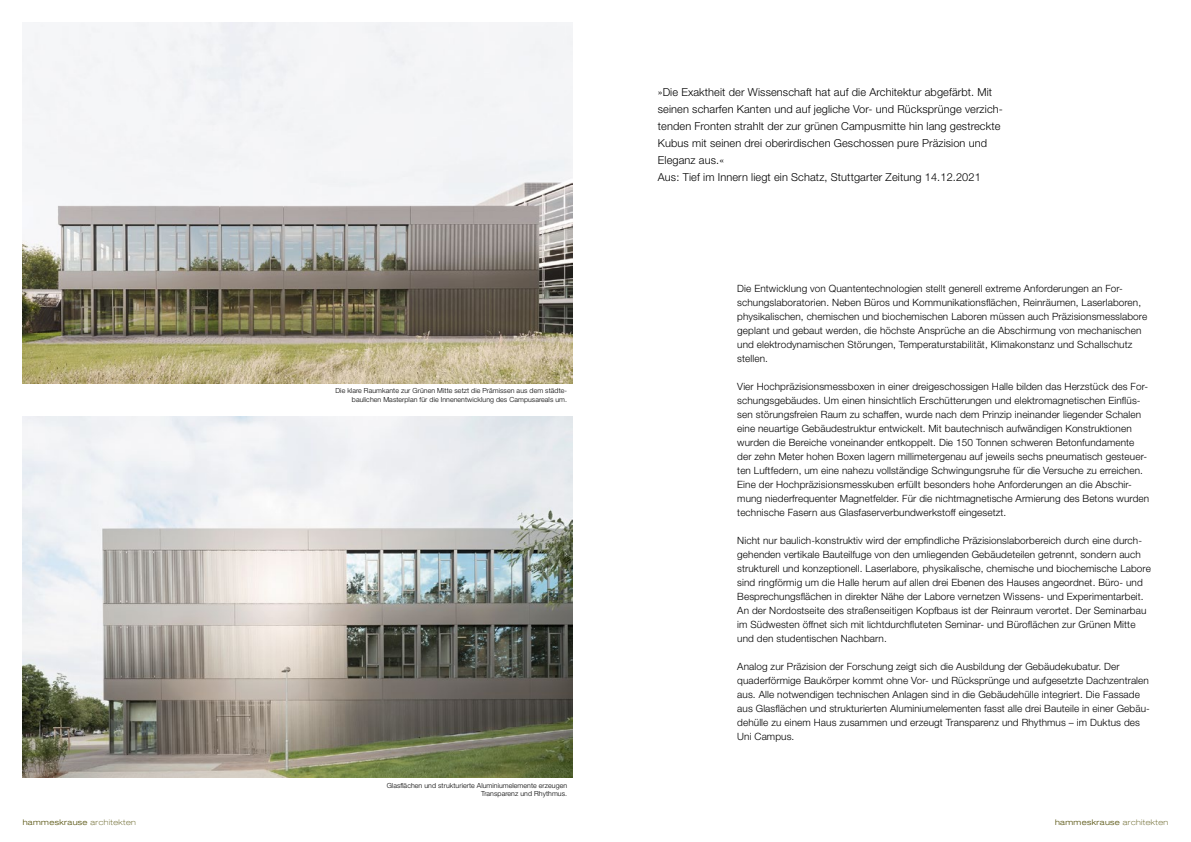
<style>
.page{position:relative;width:1191px;height:842px;background:#fff}
.page>*{position:absolute;margin:0;border:0;box-sizing:border-box;transform-origin:0 0}
.t1{font:300 11px/17px "Helvetica Neue LT Pro";letter-spacing:.01em;color:#000}
.t2{font:300 10px/14px "Helvetica Neue LT Pro";letter-spacing:.01em;color:#000}
.t3{font:300 expanded 7.8px "Helvetica Neue LT Pro";letter-spacing:.05em;color:#4d4900}
.t4{font:300 7px/8.4px "Helvetica Neue LT Pro";letter-spacing:.01em;color:#000;text-align:right}
.s1{font-weight:100}
</style>
<div class="page">
<img style="left:23px;top:23px;width:550px;height:360px">
<img style="left:23px;top:417px;width:550px;height:360px">
<p class="t4" style="left:335px;top:387px;width:233px">Die klare Raumkante zur Grünen Mitte setzt die Prämissen aus dem städte&shy;baulichen Masterplan für die Innenentwicklung des Campusareals um.</p>
<p class="t4" style="left:387px;top:781px;width:182px">Glasflächen und strukturierte Aluminiumelemente erzeugen<br>Transparenz und Rhythmus.</p>
<p class="t1" style="left:658px;top:83px;width:346px">»Die Exaktheit der Wissenschaft hat auf die Architektur abgefärbt. Mit seinen scharfen Kanten und auf jegliche Vor- und Rücksprünge verzich&shy;tenden Fronten strahlt der zur grünen Campusmitte hin lang gestreckte Kubus mit seinen drei oberirdischen Geschossen pure Präzision und Eleganz aus.«<br>Aus: Tief im Innern liegt ein Schatz, Stuttgarter Zeitung 14.12.2021</p>
<p class="t2" style="left:737px;top:281px;width:411px">Die Entwicklung von Quantentechnologien stellt generell extreme Anforderungen an For&shy;schungslaboratorien. Neben Büros und Kommunikationsflächen, Reinräumen, Laserlaboren, physikalischen, chemischen und biochemischen Laboren müssen auch Präzisionsmesslabore geplant und gebaut werden, die höchste Ansprüche an die Abschirmung von mechanischen und elektrodynamischen Störungen, Temperaturstabilität, Klimakonstanz und Schallschutz stellen.</p>
<p class="t2" style="left:737px;top:379px;width:413px">Vier Hochpräzisionsmessboxen in einer dreigeschossigen Halle bilden das Herzstück des For&shy;schungsgebäudes. Um einen hinsichtlich Erschütterungen und elektromagnetischen Einflüs&shy;sen störungsfreien Raum zu schaffen, wurde nach dem Prinzip ineinander liegender Schalen eine neuartige Gebäudestruktur entwickelt. Mit bautechnisch aufwändigen Konstruktionen wurden die Bereiche voneinander entkoppelt. Die 150 Tonnen schweren Betonfundamente der zehn Meter hohen Boxen lagern millimetergenau auf jeweils sechs pneumatisch gesteuer&shy;ten Luftfedern, um eine nahezu vollständige Schwingungsruhe für die Versuche zu erreichen.<br>Eine der Hochpräzisionsmesskuben erfüllt besonders hohe Anforderungen an die Abschir&shy;mung niederfrequenter Magnetfelder. Für die nichtmagnetische Armierung des Betons wurden technische Fasern aus Glasfaserverbundwerkstoff eingesetzt.</p>
<p class="t2" style="left:737px;top:533px;width:415px">Nicht nur baulich-konstruktiv wird der empfindliche Präzisionslaborbereich durch eine durch&shy;gehenden vertikale Bauteilfuge von den umliegenden Gebäudeteilen getrennt, sondern auch strukturell und konzeptionell. Laserlabore, physikalische, chemische und biochemische Labore sind ringförmig um die Halle herum auf allen drei Ebenen des Hauses angeordnet. Büro- und Besprechungsflächen in direkter Nähe der Labore vernetzen Wissens- und Experimentarbeit.<br>An der Nordostseite des straßenseitigen Kopfbaus ist der Reinraum verortet. Der Seminarbau im Südwesten öffnet sich mit lichtdurchfluteten Seminar- und Büroflächen zur Grünen Mitte und den studentischen Nachbarn.</p>
<p class="t2" style="left:737px;top:659px;width:414px">Analog zur Präzision der Forschung zeigt sich die Ausbildung der Gebäudekubatur. Der quaderförmige Baukörper kommt ohne Vor- und Rücksprünge und aufgesetzte Dachzentralen aus. Alle notwendigen technischen Anlagen sind in die Gebäudehülle integriert. Die Fassade aus Glasflächen und strukturierten Aluminiumelementen fasst alle drei Bauteile in einer Gebäu&shy;dehülle zu einem Haus zusammen und erzeugt Transparenz und Rhythmus – im Duktus des Uni Campus.</p>
<p class="t3" style="left:23px;top:817px;width:115px">hammeskrause <span class="s1">architekten</span></p>
<p class="t3" style="left:1055px;top:817px;width:115px">hammeskrause <span class="s1">architekten</span></p>
</div>
